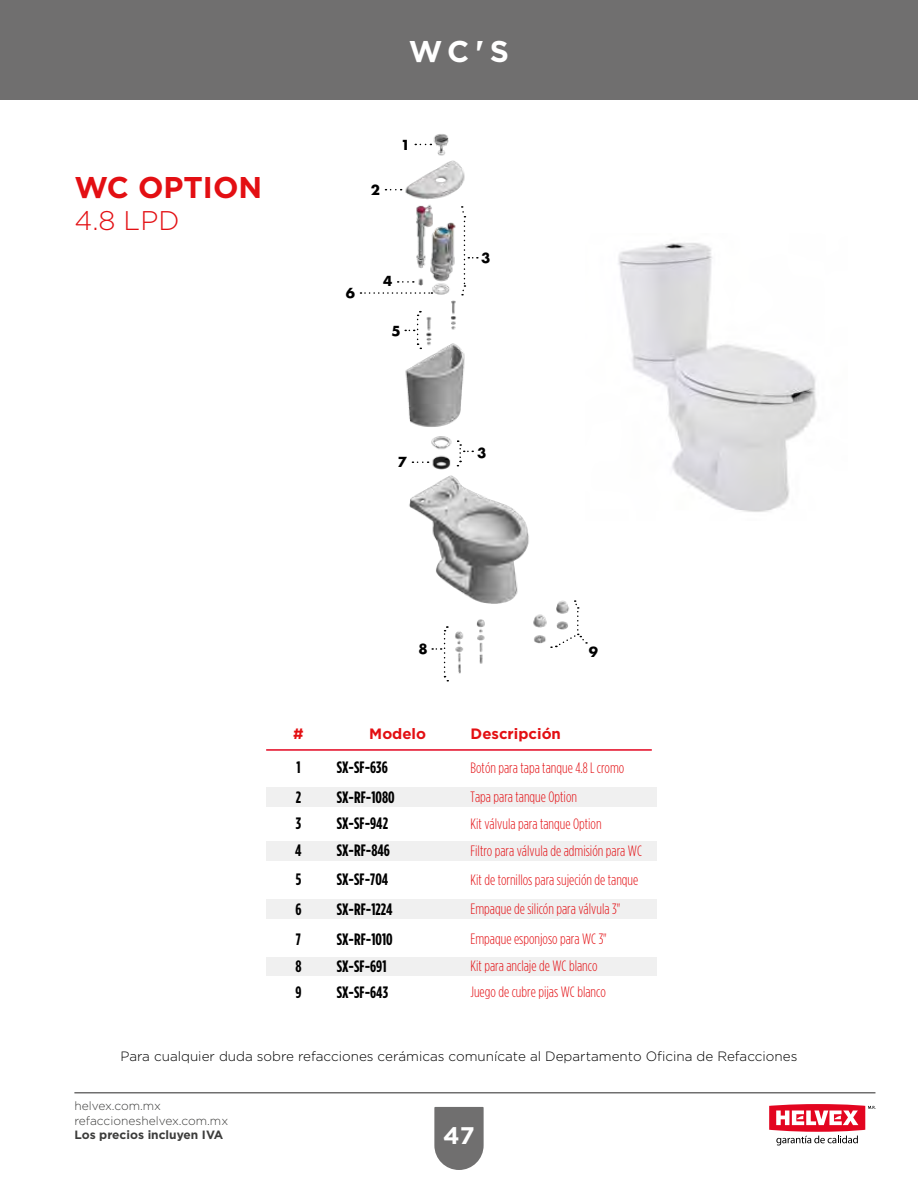
<style>
.page{position:relative;width:918px;height:1188px;background:#fff}
.page>*{position:absolute;margin:0;border:0;box-sizing:border-box;transform-origin:0 0}
.t1{font:700 30px "Gotham";color:#e30f13}
.t2{font:700 30px "Gotham";color:#fff}
.t3{font:300 27px "Gotham";color:#e30f13}
.t4{font:700 24px "Gotham";color:#fff}
.t5{font:700 16.5px "Gotham Condensed";color:#000}
.t6{font:300 15px "Gotham Condensed";color:#e30f13}
.t7{font:700 15px "Gotham";color:#e30f13}
.t8{font:300 13.5px "Gotham";color:#000}
.t9{font:700 13.5px "Futura Std";color:#000}
.t10{font:300 12px/14.4px "Gotham";color:#3c3c3b}
.t11{font:700 12px "Gotham";color:#3c3c3b}
</style>
<div class="page">
<svg style="left:434px;top:1107px;width:50px;height:63px;background:#7e7d7d"></svg>
<hr style="left:74px;top:1092px;width:801px;height:2px;background:#706f6f">
<svg style="left:769px;top:1104px;width:107px;height:41px"></svg>
<div style="left:0;top:0;width:918px;height:99px;background:#706f6f"></div>
<img style="left:618px;top:243px;width:199px;height:269px">
<img style="left:384px;top:134px;width:204px;height:548px">
<svg style="left:405px;top:310px;width:17px;height:39px"></svg>
<svg style="left:432px;top:625px;width:17px;height:56px"></svg>
<svg style="left:461px;top:206px;width:17px;height:89px"></svg>
<svg style="left:551px;top:600px;width:36px;height:48px"></svg>
<svg style="left:415px;top:144px;width:16px;height:1px"></svg>
<svg style="left:385px;top:189px;width:17px;height:1px"></svg>
<svg style="left:412px;top:461px;width:17px;height:2px"></svg>
<svg style="left:398px;top:281px;width:16px;height:2px"></svg>
<svg style="left:361px;top:292px;width:71px;height:2px"></svg>
<svg style="left:456px;top:439px;width:17px;height:27px"></svg>
<div style="left:266px;top:787px;width:391px;height:20px;background:#f0f0f0"></div>
<div style="left:266px;top:841px;width:391px;height:20px;background:#f0f0f0"></div>
<div style="left:266px;top:899px;width:391px;height:20px;background:#f0f0f0"></div>
<div style="left:266px;top:957px;width:391px;height:18px;background:#f0f0f0"></div>
<hr style="left:266px;top:749px;width:386px;height:2px;background:#e30520">
<h1 class="t2" style="left:409px;top:34px;width:102px">WC'S</h1>
<h1 class="t1" style="left:74px;top:170px;width:189px">WC OPTION</h1>
<h2 class="t3" style="left:74px;top:206px;width:107px">4.8 LPD</h2>
<p class="t9" style="left:371px;top:181px;width:11px">2</p>
<p class="t9" style="left:401px;top:136px;width:11px">1</p>
<p class="t9" style="left:346px;top:284px;width:11px">6</p>
<p class="t9" style="left:383px;top:272px;width:11px">4</p>
<p class="t9" style="left:392px;top:322px;width:11px">5</p>
<p class="t9" style="left:398px;top:453px;width:11px">7</p>
<p class="t9" style="left:481px;top:249px;width:11px">3</p>
<p class="t9" style="left:477px;top:444px;width:11px">3</p>
<p class="t9" style="left:419px;top:640px;width:11px">8</p>
<p class="t9" style="left:589px;top:643px;width:11px">9</p>
<p class="t7" style="left:293px;top:725px;width:12px">#</p>
<p class="t7" style="left:369px;top:725px;width:58px">Modelo</p>
<p class="t7" style="left:471px;top:725px;width:92px">Descripción</p>
<p class="t5" style="left:296px;top:758px;width:6px">1</p>
<p class="t5" style="left:337px;top:758px;width:52px">SX-SF-636</p>
<p class="t6" style="left:471px;top:760px;width:155px">Botón para tapa tanque 4.8 L cromo</p>
<p class="t5" style="left:296px;top:788px;width:7px">2</p>
<p class="t5" style="left:337px;top:788px;width:59px">SX-RF-1080</p>
<p class="t6" style="left:471px;top:789px;width:108px">Tapa para tanque Option</p>
<p class="t5" style="left:296px;top:814px;width:7px">3</p>
<p class="t5" style="left:337px;top:814px;width:53px">SX-SF-942</p>
<p class="t6" style="left:471px;top:816px;width:132px">Kit válvula para tanque Option</p>
<p class="t5" style="left:295px;top:841px;width:8px">4</p>
<p class="t5" style="left:337px;top:841px;width:55px">SX-RF-846</p>
<p class="t6" style="left:471px;top:843px;width:173px">Filtro para válvula de admisión para WC</p>
<p class="t5" style="left:296px;top:870px;width:7px">5</p>
<p class="t5" style="left:337px;top:870px;width:53px">SX-SF-704</p>
<p class="t6" style="left:471px;top:871px;width:169px">Kit de tornillos para sujeción de tanque</p>
<p class="t5" style="left:295px;top:900px;width:8px">6</p>
<p class="t5" style="left:337px;top:900px;width:57px">SX-RF-1224</p>
<p class="t6" style="left:471px;top:901px;width:151px">Empaque de silicón para válvula 3"</p>
<p class="t5" style="left:296px;top:929px;width:7px">7</p>
<p class="t5" style="left:337px;top:929px;width:57px">SX-RF-1010</p>
<p class="t6" style="left:471px;top:931px;width:138px">Empaque esponjoso para WC 3"</p>
<p class="t5" style="left:295px;top:957px;width:8px">8</p>
<p class="t5" style="left:337px;top:957px;width:51px">SX-SF-691</p>
<p class="t6" style="left:471px;top:958px;width:128px">Kit para anclaje de WC blanco</p>
<p class="t5" style="left:295px;top:982px;width:8px">9</p>
<p class="t5" style="left:337px;top:982px;width:53px">SX-SF-643</p>
<p class="t6" style="left:471px;top:984px;width:137px">Juego de cubre pijas WC blanco</p>
<p class="t8" style="left:121px;top:1048px;width:678px">Para cualquier duda sobre refacciones cerámicas comunícate al Departamento Oficina de Refacciones</p>
<p class="t10" style="left:74px;top:1099px;width:155px">helvex.com.mx refaccioneshelvex.com.mx</p>
<p class="t11" style="left:74px;top:1128px;width:150px">Los precios incluyen IVA</p>
<h3 class="t4" style="left:443px;top:1122px;width:33px">47</h3>
</div>
